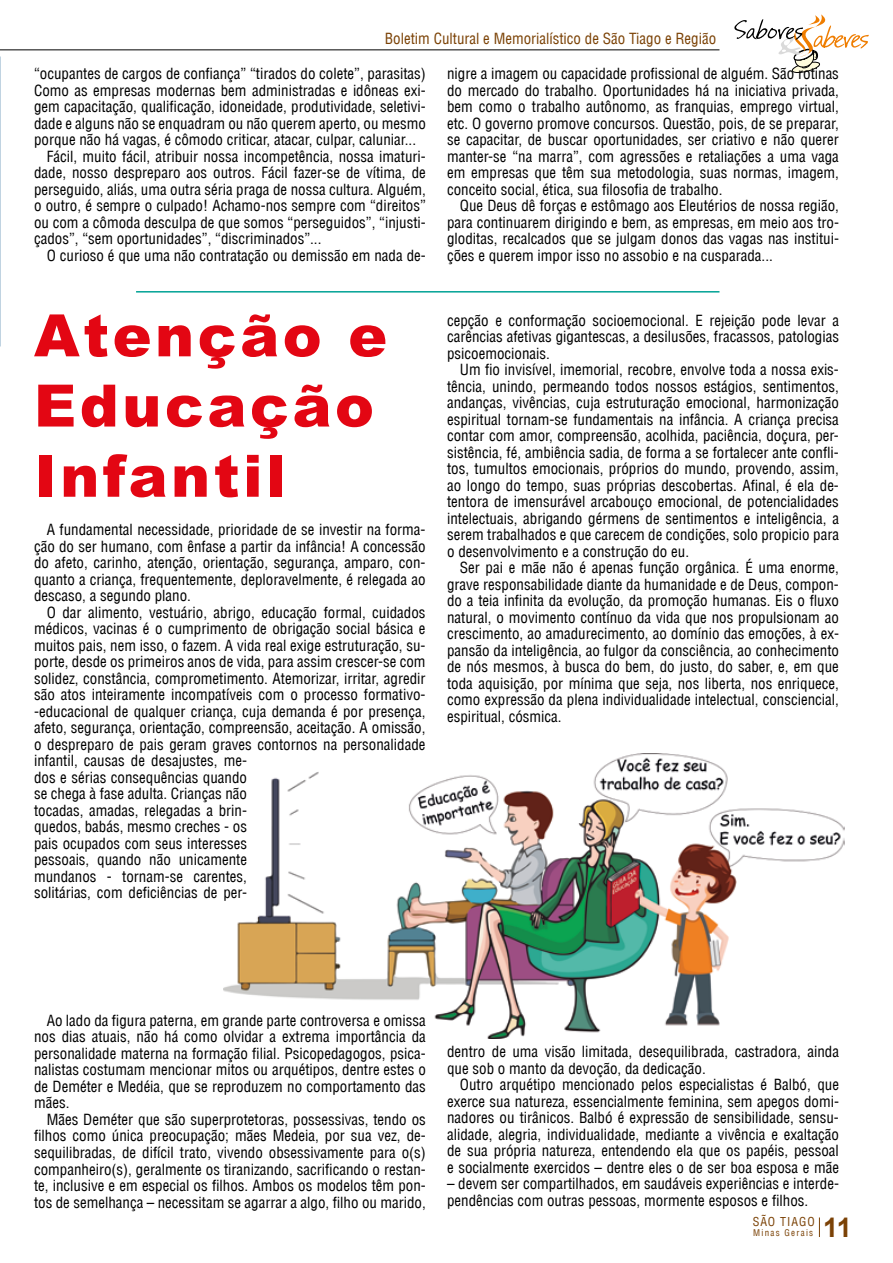
<style>
.page{position:relative;width:893px;height:1263px;background:#fff}
.page>*{position:absolute;margin:0;border:0;box-sizing:border-box;transform-origin:0 0}
.t1{font:900 58.5px/70.2px "Arial";letter-spacing:.06em;color:#e30613}
.t2{font:700 27px "Arial";color:#7b4206}
.t3{font:condensed 15px/16.5px "Helvetica LT";color:#000;text-align:justify}
.t4{font:condensed 15px "Helvetica LT";color:#7b4206}
.t5{font:condensed 12px "Helvetica LT";letter-spacing:.08em;color:#7b4206}
.t6{font:condensed 9px "Helvetica LT";letter-spacing:.14em;color:#7b4206}
</style>
<div class="page">
<svg style="left:734px;top:14px;width:135px;height:59px"></svg>
<hr style="left:0;top:49px;width:719px;height:1px;background:#000">
<svg style="left:819px;top:1217px;width:1px;height:20px"></svg>
<img style="left:223px;top:754px;width:621px;height:284px">
<hr style="left:136px;top:291px;width:583px;height:2px;background:#00a295">
<p class="t4" style="left:385px;top:29px;width:333px">Boletim Cultural e Memorialístico de São Tiago e Região</p>
<p class="t3" style="left:34px;top:65px;width:393px">“ocupantes de cargos de confiança” “tirados do colete”, parasitas)</p>
<p class="t3" style="left:34px;top:82px;width:393px">Como as empresas modernas bem administradas e idôneas exi-</p>
<p class="t3" style="left:34px;top:98px;width:393px">gem capacitação, qualificação, idoneidade, produtividade, seletivi-</p>
<p class="t3" style="left:34px;top:115px;width:393px">dade e alguns não se enquadram ou não querem aperto, ou mesmo</p>
<p class="t3" style="left:34px;top:131px;width:384px">porque não há vagas, é cômodo criticar, atacar, culpar, caluniar...</p>
<p class="t3" style="left:47px;top:148px;width:381px">Fácil, muito fácil, atribuir nossa incompetência, nossa imaturi-</p>
<p class="t3" style="left:34px;top:164px;width:393px">dade, nosso despreparo aos outros. Fácil fazer-se de vítima, de</p>
<p class="t3" style="left:34px;top:181px;width:393px">perseguido, aliás, uma outra séria praga de nossa cultura. Alguém,</p>
<p class="t3" style="left:34px;top:197px;width:393px">o outro, é sempre o culpado! Achamo-nos sempre com “direitos”</p>
<p class="t3" style="left:34px;top:214px;width:393px">ou com a cômoda desculpa de que somos “perseguidos”, “injusti-</p>
<p class="t3" style="left:34px;top:230px;width:289px">çados”, “sem oportunidades”, “discriminados”...</p>
<p class="t3" style="left:47px;top:247px;width:381px">O curioso é que uma não contratação ou demissão em nada de-</p>
<h1 class="t1" style="left:34px;top:298px;width:355px">Atenção e<br>Educação<br>Infantil</h1>
<p class="t3" style="left:34px;top:521px;width:393px;text-indent:13px">A fundamental necessidade, prioridade de se investir na forma&shy;ção do ser humano, com ênfase a partir da infância! A concessão do afeto, carinho, atenção, orientação, segurança, amparo, con&shy;quanto a criança, frequentemente, deploravelmente, é relegada ao descaso, a segundo plano.</p>
<p class="t3" style="left:34px;top:604px;width:393px;text-align:left;text-indent:13px">O dar alimento, vestuário, abrigo, educação formal, cuidados médicos, vacinas é o cumprimento de obrigação social básica e muitos pais, nem isso, o fazem. A vida real exige estruturação, su&shy;porte, desde os primeiros anos de vida, para assim crescer-se com solidez, constância, comprometimento. Atemorizar, irritar, agredir são atos inteiramente incompatíveis com o processo formativo--educacional de qualquer criança, cuja demanda é por presença, afeto, segurança, orientação, compreensão, aceitação. A omissão, o despreparo de pais geram graves contornos na personalidade infantil, causas de desajustes, me-<br>dos e sérias consequências quando<br>se chega à fase adulta. Crianças não<br>tocadas, amadas, relegadas a brin-<br>quedos, babás, mesmo creches - os<br>pais ocupados com seus interesses<br>pessoais, quando não unicamente<br>mundanos - tornam-se carentes,<br>solitárias, com deficiências de per-</p>
<p class="t3" style="left:447px;top:65px;width:393px">nigre a imagem ou capacidade profissional de alguém. São rotinas do mercado do trabalho. Oportunidades há na iniciativa privada, bem como o trabalho autônomo, as franquias, emprego virtual, etc. O governo promove concursos. Questão, pois, de se preparar, se capacitar, de buscar oportunidades, ser criativo e não querer manter-se “na marra”, com agressões e retaliações a uma vaga em empresas que têm sua metodologia, suas normas, imagem, conceito social, ética, sua filosofia de trabalho.</p>
<p class="t3" style="left:447px;top:197px;width:393px;text-indent:13px">Que Deus dê forças e estômago aos Eleutérios de nossa região, para continuarem dirigindo e bem, as empresas, em meio aos tro&shy;gloditas, recalcados que se julgam donos das vagas nas institui&shy;ções e querem impor isso no assobio e na cusparada...</p>
<p class="t3" style="left:447px;top:312px;width:393px">cepção e conformação socioemocional. E rejeição pode levar a carências afetivas gigantescas, a desilusões, fracassos, patologias psicoemocionais.</p>
<p class="t3" style="left:447px;top:361px;width:393px;text-indent:13px">Um fio invisível, imemorial, recobre, envolve toda a nossa exis&shy;tência, unindo, permeando todos nossos estágios, sentimentos, andanças, vivências, cuja estruturação emocional, harmonização espiritual tornam-se fundamentais na infância. A criança precisa contar com amor, compreensão, acolhida, paciência, doçura, per&shy;sistência, fé, ambiência sadia, de forma a se fortalecer ante confli&shy;tos, tumultos emocionais, próprios do mundo, provendo, assim, ao longo do tempo, suas próprias descobertas. Afinal, é ela de&shy;tentora de imensurável arcabouço emocional, de potencialidades intelectuais, abrigando gérmens de sentimentos e inteligência, a serem trabalhados e que carecem de condições, solo propicio para o desenvolvimento e a construção do eu.</p>
<p class="t3" style="left:447px;top:559px;width:393px;text-indent:13px">Ser pai e mãe não é apenas função orgânica. É uma enorme, grave responsabilidade diante da humanidade e de Deus, compon&shy;do a teia infinita da evolução, da promoção humanas. Eis o fluxo natural, o movimento contínuo da vida que nos propulsionam ao crescimento, ao amadurecimento, ao domínio das emoções, à ex&shy;pansão da inteligência, ao fulgor da consciência, ao conhecimento de nós mesmos, à busca do bem, do justo, do saber, e, em que toda aquisição, por mínima que seja, nos liberta, nos enriquece, como expressão da plena individualidade intelectual, consciencial, espiritual, cósmica.</p>
<p class="t3" style="left:34px;top:1012px;width:393px;text-indent:13px">Ao lado da figura paterna, em grande parte controversa e omissa nos dias atuais, não há como olvidar a extrema importância da personalidade materna na formação filial. Psicopedagogos, psica&shy;nalistas costumam mencionar mitos ou arquétipos, dentre estes o de Deméter e Medéia, que se reproduzem no comportamento das mães.</p>
<p class="t3" style="left:34px;top:1111px;width:393px;text-indent:13px">Mães Deméter que são superprotetoras, possessivas, tendo os filhos como única preocupação; mães Medeia, por sua vez, de&shy;sequilibradas, de difícil trato, vivendo obsessivamente para o(s) companheiro(s), geralmente os tiranizando, sacrificando o restan&shy;te, inclusive e em especial os filhos. Ambos os modelos têm pon&shy;tos de semelhança – necessitam se agarrar a algo, filho ou marido,</p>
<p class="t3" style="left:447px;top:1043px;width:393px">dentro de uma visão limitada, desequilibrada, castradora, ainda que sob o manto da devoção, da dedicação.</p>
<p class="t3" style="left:447px;top:1076px;width:393px;text-indent:13px">Outro arquétipo mencionado pelos especialistas é Balbó, que exerce sua natureza, essencialmente feminina, sem apegos domi&shy;nadores ou tirânicos. Balbó é expressão de sensibilidade, sensu&shy;alidade, alegria, individualidade, mediante a vivência e exaltação de sua própria natureza, entendendo ela que os papéis, pessoal e socialmente exercidos – dentre eles o de ser boa esposa e mãe</p>
<p class="t3" style="left:447px;top:1175px;width:393px">– devem ser compartilhados, em saudáveis experiências e interde&shy;pendências com outras pessoas, mormente esposos e filhos.</p>
<p class="t5" style="left:753px;top:1214px;width:64px">SÃO TIAGO</p>
<p class="t6" style="left:753px;top:1227px;width:62px">Minas Gerais</p>
<h2 class="t2" style="left:823px;top:1210px;width:30px">11</h2>
</div>
